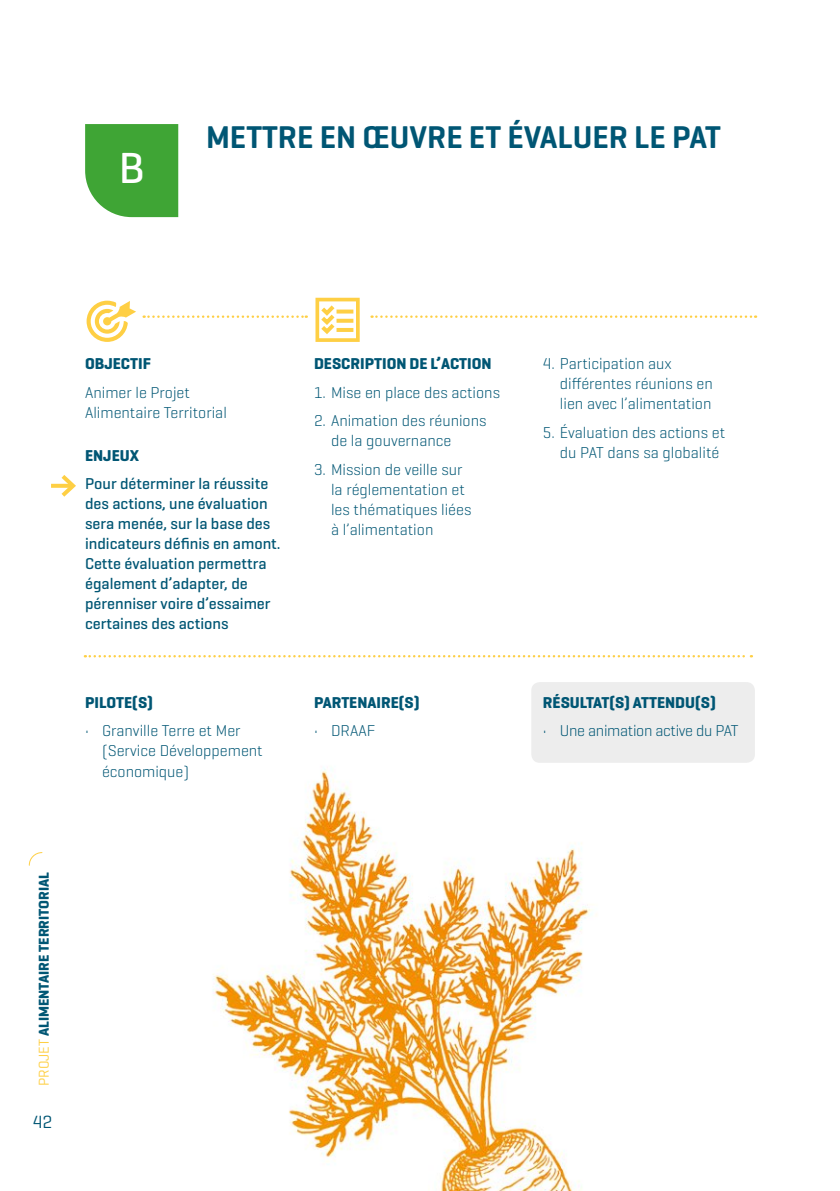
<style>
.page{position:relative;width:840px;height:1191px;background:#fff}
.page>*{position:absolute;margin:0;border:0;box-sizing:border-box;transform-origin:0 0}
.t1{font:500 44.2px "Geogrotesque";color:#fff}
.t2{font:600 32px "Geogrotesque";color:#005674}
.t3{font:18px "Geogrotesque";color:#005674}
.t4{font:300 16px/20px "Geogrotesque";color:#005674}
.t5{font:500 16px/20px "Geogrotesque";color:#005674}
.t6{font:700 16px "Geogrotesque";color:#005674}
.t7{font:300 16px "Geogrotesque";letter-spacing:-.02em;color:#005674}
.t8{font:700 14.6px "Geogrotesque";color:#005674}
.s1{font-weight:400;color:#fecf44}
</style>
<div class="page">
<img style="left:28px;top:124px;width:730px;height:1067px">
<div style="left:531px;top:682px;width:223px;height:81px;background:#ededed;border-radius:9px"></div>
<svg style="left:85px;top:124px;width:93px;height:93px;background:#49a940"></svg>
<svg style="left:144px;top:315px;width:162px;height:3px"></svg>
<svg style="left:371px;top:315px;width:384px;height:3px"></svg>
<svg style="left:86px;top:301px;width:50px;height:41px"></svg>
<svg style="left:315px;top:298px;width:44px;height:44px"></svg>
<svg style="left:51px;top:484px;width:6px;height:4px"></svg>
<svg style="left:57px;top:471px;width:22px;height:30px"></svg>
<svg style="left:85px;top:655px;width:666px;height:2px"></svg>
<svg style="left:29px;top:852px;width:14px;height:14px"></svg>
<h1 class="t1" style="left:119px;top:140px;width:27px">B</h1>
<h2 class="t2" style="left:206px;top:117px;width:516px">METTRE EN ŒUVRE ET ÉVALUER LE PAT</h2>
<p class="t6" style="left:85px;top:354px;width:67px">OBJECTIF</p>
<p class="t4" style="left:85px;top:382px;width:143px">Animer le Projet<br>Alimentaire Territorial</p>
<p class="t6" style="left:85px;top:445px;width:55px">ENJEUX</p>
<p class="t5" style="left:85px;top:473px;width:197px">Pour déterminer la réussite des actions, une évaluation sera menée, sur la base des indicateurs définis en amont.<br>Cette évaluation permettra également d’adapter, de pérenniser voire d’essaimer certaines des actions</p>
<p class="t6" style="left:85px;top:692px;width:69px">PILOTE(S)</p>
<p class="t4" style="left:102px;top:720px;width:162px;text-indent:-17px">• Granville Terre et Mer (Service Développement économique)</p>
<p class="t6" style="left:314px;top:354px;width:179px">DESCRIPTION DE L’ACTION</p>
<p class="t4" style="left:314px;top:382px;width:187px">1. Mise en place des actions</p>
<p class="t4" style="left:331px;top:410px;width:157px;text-indent:-17px">2. Animation des réunions de la gouvernance</p>
<p class="t4" style="left:331px;top:459px;width:142px;text-indent:-17px">3. Mission de veille sur la réglementation et les thématiques liées à l’alimentation</p>
<p class="t6" style="left:314px;top:692px;width:107px">PARTENAIRE(S)</p>
<p class="t4" style="left:314px;top:720px;width:63px">• DRAAF</p>
<p class="t8" style="left:35px;top:1086px;width:216px;rotate:-90deg"><span class="s1">PROJET</span> ALIMENTAIRE TERRITORIAL</p>
<p class="t3" style="left:33px;top:1111px;width:21px">42</p>
<p class="t4" style="left:559px;top:353px;width:154px;text-indent:-17px">4. Participation aux différentes réunions en lien avec l’alimentation</p>
<p class="t4" style="left:559px;top:422px;width:167px;text-indent:-17px">5. Évaluation des actions et du PAT dans sa globalité</p>
<p class="t6" style="left:542px;top:692px;width:174px">RÉSULTAT(S) ATTENDU(S)</p>
<p class="t7" style="left:542px;top:721px;width:197px">• Une animation active du PAT</p>
</div>
